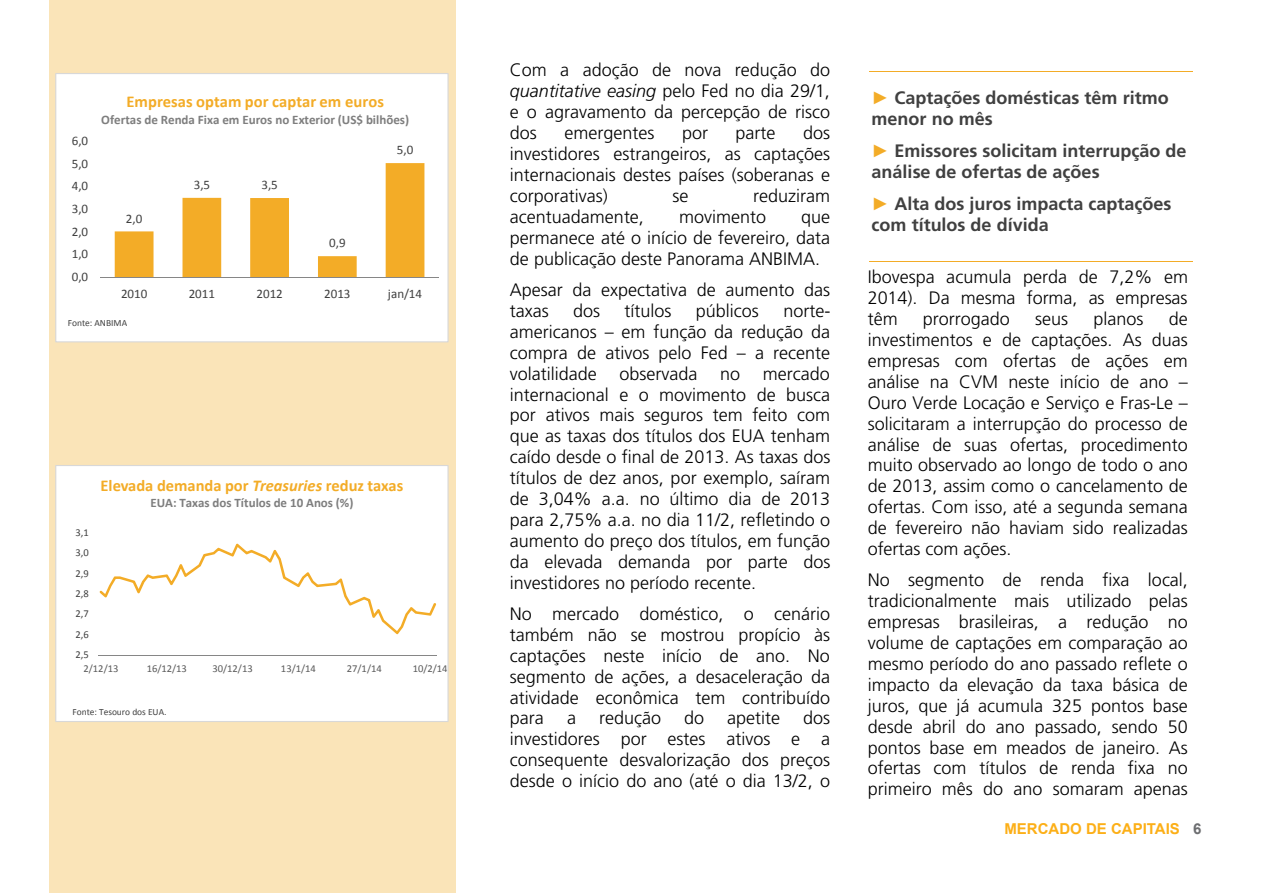
<style>
.page{position:relative;width:1263px;height:893px;background:#fff}
.page>*{position:absolute;margin:0;border:0;box-sizing:border-box;transform-origin:0 0}
.t1{font:300 18px/20.9px "Frutiger";color:#000;text-align:justify}
.t2{font:700 18px/21.3px "Frutiger";color:#404040}
.t3{font:700 16.5px "Calibri";color:#f3ac27}
.t4{font:700 15px "Arial";color:#fcaf17}
.t5{font:13.05px "Calibri";color:#404040}
.t6{font:700 13.05px "Calibri";letter-spacing:-.005em;color:#7e7e7e}
.t7{font:700 12.9px "Calibri";color:#7e7e7e}
.t8{font:10.5px "Calibri";letter-spacing:-.005em;color:#595959}
.t9{font:10.5px "Calibri";color:#404040}
.t10{font:9.45px "Calibri";color:#404040}
.s1{font-style:italic}
.s2{font-family:"Arial";color:#f3ac27}
.s3{color:#6d6e71}
</style>
<div class="page">
<div style="left:49px;top:0;width:406px;height:893px;background:#fae4b8"></div>
<hr style="left:869px;top:71px;width:324px;height:1px;background:#f3ac27">
<hr style="left:869px;top:261px;width:324px;height:1px;background:#f3ac27">
<div style="left:56px;top:74px;width:391px;height:267px;background:#fff"></div>
<svg style="left:115px;top:163px;width:309px;height:114px"></svg>
<hr style="left:100px;top:277px;width:339px;height:1px;background:#868686">
<div style="left:55px;top:73px;width:394px;height:269px;border:1px solid #d8d8d8"></div>
<div style="left:56px;top:466px;width:391px;height:255px;background:#fff"></div>
<hr style="left:99px;top:655px;width:338px;height:1px;background:#868686">
<svg style="left:100px;top:544px;width:336px;height:90px"></svg>
<div style="left:55px;top:465px;width:394px;height:257px;border:1px solid #d8d8d8"></div>
<p class="t5" style="left:72px;top:133px;width:18px">6,0</p>
<p class="t5" style="left:72px;top:155px;width:18px">5,0</p>
<p class="t5" style="left:72px;top:178px;width:18px">4,0</p>
<p class="t5" style="left:72px;top:200px;width:18px">3,0</p>
<p class="t5" style="left:72px;top:223px;width:18px">2,0</p>
<p class="t5" style="left:72px;top:246px;width:18px">1,0</p>
<p class="t5" style="left:72px;top:268px;width:18px">0,0</p>
<p class="t3" style="left:127px;top:91px;width:259px">Empresas optam por captar em euros</p>
<p class="t6" style="left:101px;top:112px;width:309px">Ofertas de Renda Fixa em Euros no Exterior (US$ bilhões)</p>
<p class="t5" style="left:126px;top:210px;width:18px">2,0</p>
<p class="t5" style="left:194px;top:176px;width:18px">3,5</p>
<p class="t5" style="left:261px;top:177px;width:18px">3,5</p>
<p class="t5" style="left:329px;top:235px;width:18px">0,9</p>
<p class="t5" style="left:397px;top:142px;width:18px">5,0</p>
<p class="t5" style="left:121px;top:285px;width:28px">2010</p>
<p class="t5" style="left:189px;top:285px;width:28px">2011</p>
<p class="t5" style="left:257px;top:285px;width:28px">2012</p>
<p class="t5" style="left:324px;top:285px;width:28px">2013</p>
<p class="t5" style="left:388px;top:285px;width:36px">jan/14</p>
<p class="t10" style="left:68px;top:317px;width:61px">Fonte: ANBIMA</p>
<p class="t9" style="left:75px;top:526px;width:15px">3,1</p>
<p class="t9" style="left:75px;top:546px;width:15px">3,0</p>
<p class="t9" style="left:75px;top:566px;width:15px">2,9</p>
<p class="t9" style="left:75px;top:587px;width:15px">2,8</p>
<p class="t9" style="left:75px;top:607px;width:15px">2,7</p>
<p class="t9" style="left:75px;top:628px;width:15px">2,6</p>
<p class="t9" style="left:75px;top:648px;width:15px">2,5</p>
<p class="t3" style="left:100px;top:474px;width:304px">Elevada demanda por <span class="s1">Treasuries</span> reduz taxas</p>
<p class="t7" style="left:150px;top:495px;width:204px">EUA: Taxas dos Títulos de 10 Anos (%)</p>
<p class="t8" style="left:83px;top:662px;width:36px">2/12/13</p>
<p class="t8" style="left:147px;top:662px;width:42px">16/12/13</p>
<p class="t8" style="left:212px;top:662px;width:42px">30/12/13</p>
<p class="t8" style="left:281px;top:662px;width:36px">13/1/14</p>
<p class="t8" style="left:347px;top:662px;width:36px">27/1/14</p>
<p class="t8" style="left:413px;top:662px;width:36px">10/2/14</p>
<p class="t10" style="left:72px;top:705px;width:96px">Fonte: Tesouro dos EUA.</p>
<p class="t1" style="left:510px;top:60px;width:322px">Com a adoção de nova redução do <span class="s1">quantitative easing</span> pelo Fed no dia 29/1, e o agravamento da percepção de risco dos</p>
<p class="t1" style="left:510px;top:123px;width:322px;text-indent:293px">dos investidores estrangeiros, as captações internacionais destes países (soberanas e corporativas)</p>
<p class="t1" style="left:564px;top:123px;width:92px">emergentes</p>
<p class="t1" style="left:682px;top:123px;width:28px">por</p>
<p class="t1" style="left:736px;top:123px;width:41px">parte</p>
<p class="t1" style="left:673px;top:186px;width:18px">se</p>
<p class="t1" style="left:753px;top:186px;width:78px">reduziram</p>
<p class="t1" style="left:510px;top:206px;width:136px">acentuadamente,</p>
<p class="t1" style="left:679px;top:206px;width:88px">movimento</p>
<p class="t1" style="left:510px;top:206px;width:322px;text-indent:291px">que permanece até o início de fevereiro, data de publicação deste Panorama ANBIMA.</p>
<p class="t1" style="left:510px;top:279px;width:322px">Apesar da expectativa de aumento das taxas</p>
<p class="t1" style="left:573px;top:301px;width:29px">dos</p>
<p class="t1" style="left:625px;top:301px;width:48px">títulos</p>
<p class="t1" style="left:696px;top:301px;width:65px">públicos</p>
<p class="t1" style="left:510px;top:301px;width:322px;text-indent:273px">norte&shy;americanos – em função da redução da compra de ativos pelo Fed – a recente volatilidade</p>
<p class="t1" style="left:510px;top:363px;width:322px;text-indent:253px">mercado internacional e o movimento de busca por ativos mais seguros tem feito com que as taxas dos títulos dos EUA tenham caído desde o final de 2013. As taxas dos títulos de dez anos, por exemplo, saíram de 3,04% a.a. no último dia de 2013 para 2,75% a.a. no dia 11/2, refletindo o aumento do preço dos títulos, em função da elevada demanda por parte dos investidores no período recente.</p>
<p class="t1" style="left:510px;top:603px;width:322px">No mercado doméstico, o cenário também não se mostrou propício às captações neste início de ano. No segmento de ações, a desaceleração da atividade econômica tem contribuído para</p>
<p class="t1" style="left:620px;top:363px;width:79px">observada</p>
<p class="t1" style="left:720px;top:363px;width:21px">no</p>
<p class="t1" style="left:510px;top:708px;width:322px;text-indent:293px">dos investidores por estes ativos e a consequente desvalorização dos preços desde o início do ano (até o dia 13/2, o</p>
<p class="t1" style="left:567px;top:708px;width:10px">a</p>
<p class="t1" style="left:599px;top:708px;width:64px">redução</p>
<p class="t1" style="left:684px;top:708px;width:22px">do</p>
<p class="t1" style="left:727px;top:708px;width:54px">apetite</p>
<p class="t2" style="left:872px;top:87px;width:298px"><span class="s2">►</span> Captações domésticas têm ritmo menor no mês</p>
<p class="t2" style="left:872px;top:140px;width:316px"><span class="s2">►</span> Emissores solicitam interrupção de análise de ofertas de ações</p>
<p class="t2" style="left:872px;top:193px;width:301px"><span class="s2">►</span> Alta dos juros impacta captações com títulos de dívida</p>
<p class="t1" style="left:868px;top:267px;width:322px">Ibovespa acumula perda de 7,2% em 2014). Da mesma forma, as empresas têm</p>
<p class="t1" style="left:868px;top:309px;width:322px;text-indent:301px">de investimentos e de captações. As duas empresas com ofertas de ações em análise na CVM neste início de ano – Ouro Verde Locação e Serviço e Fras-Le – solicitaram a interrupção do processo de análise de suas ofertas, procedimento muito observado ao longo de todo o ano de 2013, assim como o cancelamento de ofertas. Com isso, até a segunda semana de fevereiro não haviam sido realizadas ofertas com ações.</p>
<p class="t1" style="left:868px;top:570px;width:322px">No segmento de renda fixa local, tradicionalmente mais utilizado pelas empresas brasileiras, a redução no volume de captações em comparação ao mesmo período do ano passado reflete o impacto da elevação da taxa básica de juros, que já acumula 325 pontos base desde abril do ano passado, sendo 50 pontos base em meados de janeiro. As ofertas com títulos de renda fixa no primeiro mês do ano somaram apenas</p>
<p class="t1" style="left:923px;top:309px;width:89px">prorrogado</p>
<p class="t1" style="left:1035px;top:309px;width:35px">seus</p>
<p class="t1" style="left:1093px;top:309px;width:52px">planos</p>
<p class="t4" style="left:1004px;top:819px;width:199px">MERCADO DE CAPITAIS <span class="s3">6</span></p>
</div>
